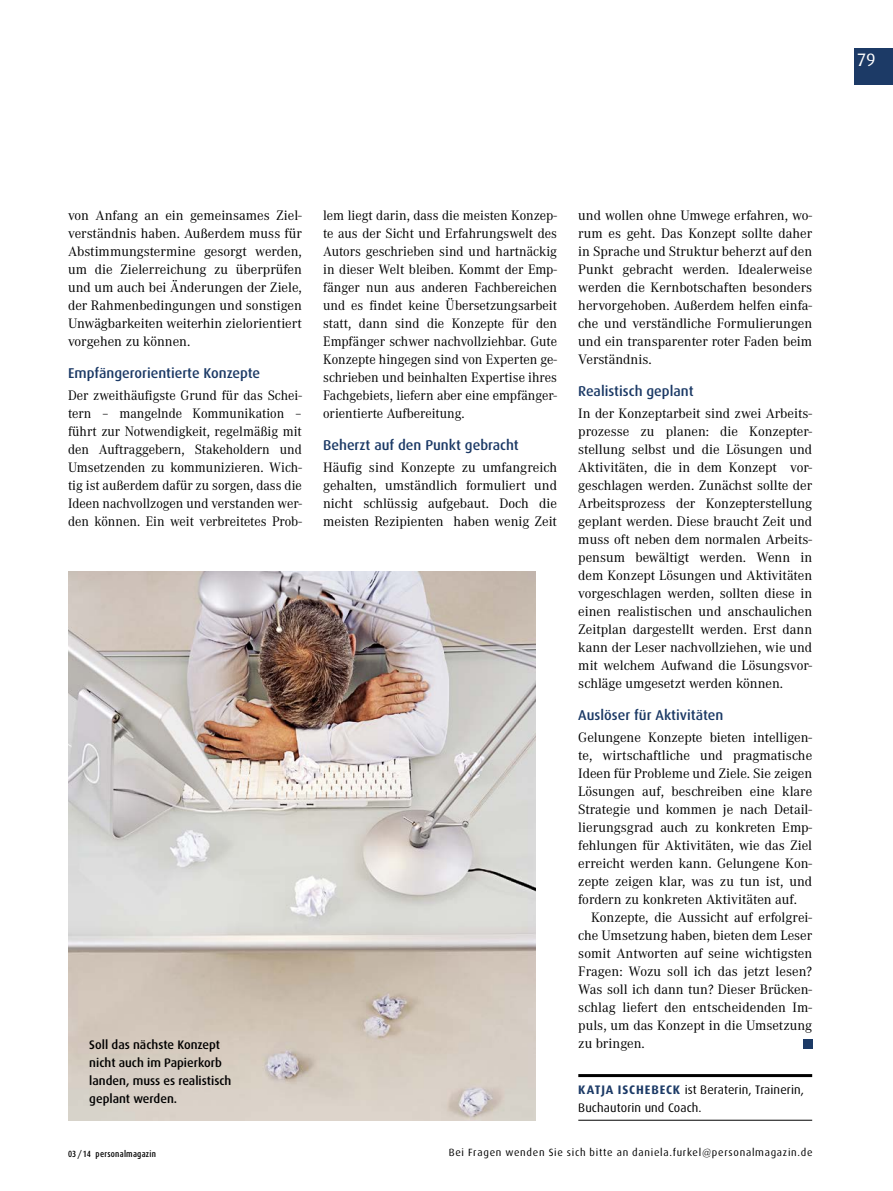
<style>
.page{position:relative;width:893px;height:1191px;background:#fff}
.page>*{position:absolute;margin:0;border:0;box-sizing:border-box;transform-origin:0 0}
.t1{font:18px "Dax";color:#fff}
.t2{font:14.25px/18px "Corporate A";color:#000;text-align:justify}
.t3{font:500 14.25px "Dax";color:#1c3a66}
.t4{font:500 12.3px/18px "Dax";color:#000}
.t5{font:12.3px/18px "Dax";letter-spacing:.01em;color:#000}
.t6{font:10.5px "Dax";letter-spacing:.07em;color:#000}
.t7{font:500 9px "Dax Condensed";letter-spacing:.025em;color:#000}
.s1{font-weight:700;color:#1c3a66}
</style>
<div class="page">
<div style="left:855px;top:49px;width:38px;height:36px;background:#1c3a66"></div>
<img style="left:68px;top:571px;width:468px;height:549px">
<div style="left:803px;top:1039px;width:9px;height:9px;background:#1c3a66"></div>
<hr style="left:578px;top:1074px;width:234px;height:3px;background:#000">
<hr style="left:578px;top:1120px;width:234px;height:1px;background:#000">
<p class="t1" style="left:857px;top:50px;width:20px">79</p>
<p class="t2" style="left:68px;top:207px;width:235px">von Anfang an ein gemeinsames Ziel&shy;verständnis haben. Außerdem muss für Abstimmungstermine gesorgt werden, um die Zielerreichung zu überprüfen und um auch bei Änderungen der Ziele, der Rahmenbedingungen und sonstigen Unwägbarkeiten weiterhin zielorientiert vorgehen zu können.</p>
<p class="t3" style="left:68px;top:364px;width:194px">Empfängerorientierte Konzepte</p>
<p class="t2" style="left:68px;top:387px;width:235px">Der zweithäufigste Grund für das Schei&shy;tern – mangelnde Kommunikation – führt zur Notwendigkeit, regelmäßig mit den Auftraggebern, Stakeholdern und Umsetzenden zu kommunizieren. Wich&shy;tig ist außerdem dafür zu sorgen, dass die Ideen nachvollzogen und verstanden wer&shy;den können. Ein weit verbreitetes Prob-</p>
<p class="t4" style="left:89px;top:1035px;width:144px">Soll das nächste Konzept nicht auch im Papierkorb landen, muss es realistisch geplant werden.</p>
<p class="t2" style="left:323px;top:207px;width:235px">lem liegt darin, dass die meisten Konzep&shy;te aus der Sicht und Erfahrungswelt des Autors geschrieben sind und hartnäckig in dieser Welt bleiben. Kommt der Emp&shy;fänger nun aus anderen Fachbereichen und es findet keine Übersetzungsarbeit statt, dann sind die Konzepte für den Empfänger schwer nachvollziehbar. Gute Konzepte hingegen sind von Experten ge&shy;schrieben und beinhalten Expertise ihres Fachgebiets, liefern aber eine empfänger&shy;orientierte Aufbereitung.</p>
<p class="t3" style="left:323px;top:436px;width:197px">Beherzt auf den Punkt gebracht</p>
<p class="t2" style="left:323px;top:459px;width:235px">Häufig sind Konzepte zu umfangreich gehalten, umständlich formuliert und nicht schlüssig aufgebaut. Doch die meisten Rezipienten haben wenig Zeit</p>
<p class="t2" style="left:578px;top:207px;width:235px">und wollen ohne Umwege erfahren, wo&shy;rum es geht. Das Konzept sollte daher in Sprache und Struktur beherzt auf den Punkt gebracht werden. Idealerweise werden die Kernbotschaften besonders hervorgehoben. Außerdem helfen einfa&shy;che und verständliche Formulierungen und ein transparenter roter Faden beim Verständnis.</p>
<p class="t3" style="left:578px;top:382px;width:117px">Realistisch geplant</p>
<p class="t2" style="left:578px;top:405px;width:235px">In der Konzeptarbeit sind zwei Arbeits&shy;prozesse zu planen: die Konzepter&shy;stellung selbst und die Lösungen und Aktivitäten, die in dem Konzept vor&shy;geschlagen werden. Zunächst sollte der Arbeitsprozess der Konzepterstellung geplant werden. Diese braucht Zeit und muss oft neben dem normalen Arbeits&shy;pensum bewältigt werden. Wenn in dem Konzept Lösungen und Aktivitäten vorgeschlagen werden, sollten diese in einen realistischen und anschaulichen Zeitplan dargestellt werden. Erst dann kann der Leser nachvollziehen, wie und mit welchem Aufwand die Lösungsvor&shy;schläge umgesetzt werden können.</p>
<p class="t3" style="left:578px;top:706px;width:147px">Auslöser für Aktivitäten</p>
<p class="t2" style="left:578px;top:729px;width:235px">Gelungene Konzepte bieten intelligen&shy;te, wirtschaftliche und pragmatische Ideen für Probleme und Ziele. Sie zeigen Lösungen auf, beschreiben eine klare Strategie und kommen je nach Detail&shy;lierungsgrad auch zu konkreten Emp&shy;fehlungen für Aktivitäten, wie das Ziel erreicht werden kann. Gelungene Kon&shy;zepte zeigen klar, was zu tun ist, und fordern zu konkreten Aktivitäten auf.</p>
<p class="t2" style="left:578px;top:909px;width:235px;text-indent:13px">Konzepte, die Aussicht auf erfolgrei&shy;che Umsetzung haben, bieten dem Leser somit Antworten auf seine wichtigsten Fragen: Wozu soll ich das jetzt lesen?<br>Was soll ich dann tun? Dieser Brücken&shy;schlag liefert den entscheidenden Im&shy;puls, um das Konzept in die Umsetzung zu bringen.</p>
<p class="t5" style="left:578px;top:1080px;width:227px"><span class="s1">KATJA ISCHEB ECK</span> ist Beraterin, Trainerin,<br>Buchautorin und Coach.</p>
<p class="t7" style="left:68px;top:1148px;width:89px">03/14 personalmagazin</p>
<p class="t6" style="left:449px;top:1146px;width:365px">Bei Fragen wenden Sie sich bitte an daniela.furkel@personalmagazin.de</p>
</div>
